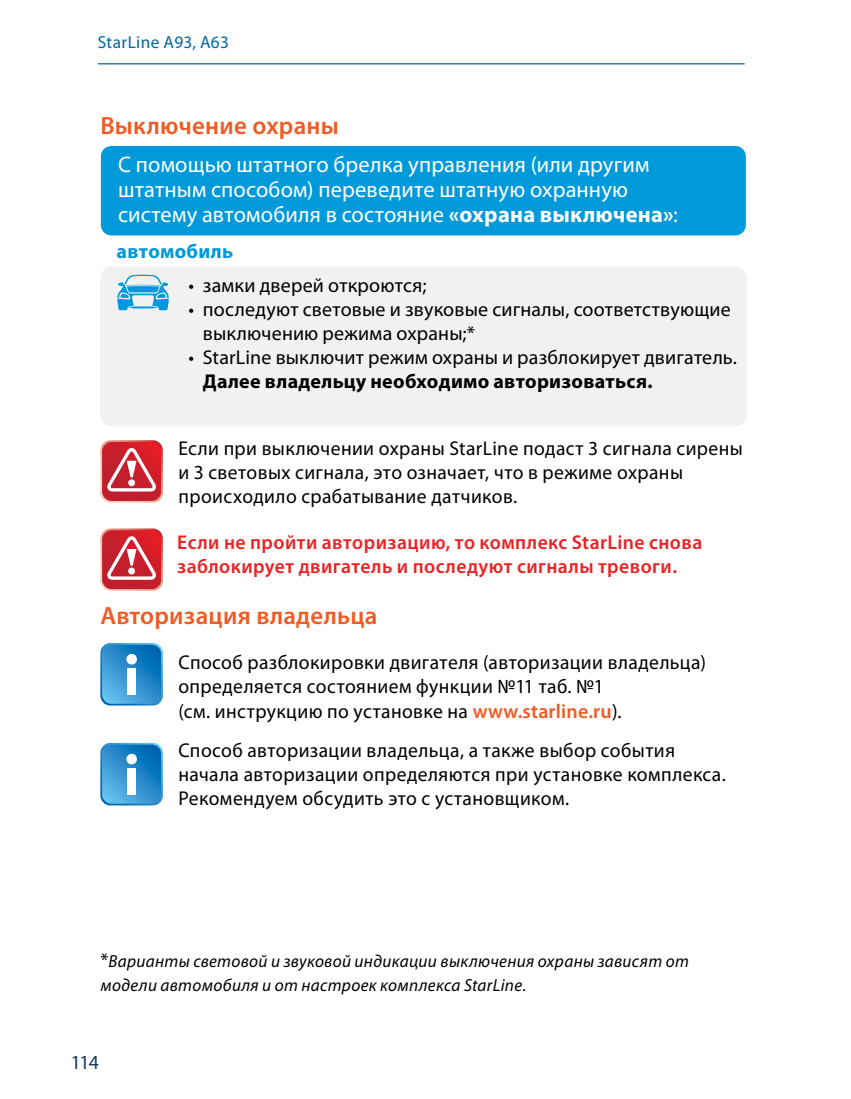
<style>
.page{position:relative;width:851px;height:1099px;background:#fff}
.page>*{position:absolute;margin:0;border:0;box-sizing:border-box;transform-origin:0 0}
.t1{font:600 25px "Myriad Pro";letter-spacing:.01em;color:#f15a22}
.t2{font:22.5px/25px "Myriad Pro";letter-spacing:.005em;color:#fff}
.t3{font:20px/24px "Myriad Pro";letter-spacing:.02em;color:#000}
.t4{font:600 20px/24px "Myriad Pro";letter-spacing:.025em;color:#ed2124}
.t5{font:700 20px "Myriad Pro";letter-spacing:.015em;color:#000}
.t6{font:700 20px "Myriad Pro";letter-spacing:.015em;color:#0099da}
.t7{font:20px "Myriad Pro";color:#17395e}
.t8{font:italic 17.5px/24px "Myriad Pro";letter-spacing:.02em;color:#000}
.t9{font:17.5px "Myriad Pro";letter-spacing:.02em;color:#0066a0}
.s1{font-weight:700}
.s2{font-weight:600;color:#f15a22}
.s3{font-style:normal;font-size:20px}
</style>
<div class="page">
<hr style="left:98px;top:63px;width:646px;height:1px;background:#0066a0">
<div style="left:101px;top:146px;width:644px;height:89px;background:#0099da;border-radius:11px"></div>
<div style="left:100px;top:266px;width:646px;height:160px;background:#f1f1f2;border-radius:11px"></div>
<svg style="left:117px;top:275px;width:52px;height:35px"></svg>
<svg style="left:100px;top:528px;width:63px;height:63px;background:#d6535b"></svg>
<div style="left:128px;top:567px;width:7px;height:7px;background:#fff;border-radius:50%"></div>
<svg style="left:100px;top:440px;width:63px;height:62px;background:#d65158"></svg>
<div style="left:128px;top:479px;width:7px;height:7px;background:#fff;border-radius:50%"></div>
<svg style="left:100px;top:643px;width:63px;height:62px;background:#3392ce"></svg>
<div style="left:126px;top:654px;width:11px;height:10px;background:#fff;border-radius:50%"></div>
<div style="left:127px;top:668px;width:9px;height:26px;background:#fff"></div>
<svg style="left:100px;top:742px;width:63px;height:63px;background:#3694cf"></svg>
<div style="left:126px;top:753px;width:11px;height:11px;background:#fff;border-radius:50%"></div>
<div style="left:127px;top:768px;width:9px;height:26px;background:#fff"></div>
<p class="t9" style="left:98px;top:32px;width:133px">StarLine A93, A63</p>
<p class="t1" style="left:100px;top:110px;width:240px">Выключение охраны</p>
<p class="t2" style="left:118px;top:151px;width:561px">С помощью штатного брелка управления (или другим штатным способом) переведите штатную охранную систему автомобиля в состояние <span class="s1">«охрана выключена»</span>:</p>
<p class="t6" style="left:117px;top:238px;width:118px">автомобиль</p>
<p class="t3" style="left:188px;top:273px;width:239px">• замки дверей откроются;</p>
<p class="t3" style="left:203px;top:297px;width:529px;text-indent:-14px">• последуют световые и звуковые сигналы, соответствующие выключению режима охраны;*</p>
<p class="t3" style="left:188px;top:345px;width:550px">• StarLine выключит режим охраны и разблокирует двигатель.</p>
<p class="t5" style="left:203px;top:368px;width:451px">Далее владельцу необходимо авторизоваться.</p>
<p class="t3" style="left:178px;top:436px;width:566px">Если при выключении охраны StarLine подаст 3 сигнала сирены и 3 световых сигнала, это означает, что в режиме охраны происходило срабатывание датчиков.</p>
<p class="t4" style="left:177px;top:529px;width:527px">Если не пройти авторизацию, то комплекс StarLine снова заблокирует двигатель и последуют сигналы тревоги.</p>
<p class="t1" style="left:100px;top:600px;width:278px">Авторизация владельца</p>
<p class="t3" style="left:178px;top:650px;width:529px">Способ разблокировки двигателя (авторизации владельца) определяется состоянием функции №11 таб. №1<br>(см. инструкцию по установке на <span class="s2">www.starline.ru</span>).</p>
<p class="t3" style="left:178px;top:737px;width:549px">Способ авторизации владельца, а также выбор события начала авторизации определяются при установке комплекса.<br>Рекомендуем обсудить это с установщиком.</p>
<p class="t8" style="left:100px;top:948px;width:590px"><span class="s3">*</span>Варианты световой и звуковой индикации выключения охраны зависят от модели автомобиля и от настроек комплекса StarLine.</p>
<p class="t7" style="left:71px;top:1049px;width:30px">114</p>
</div>
